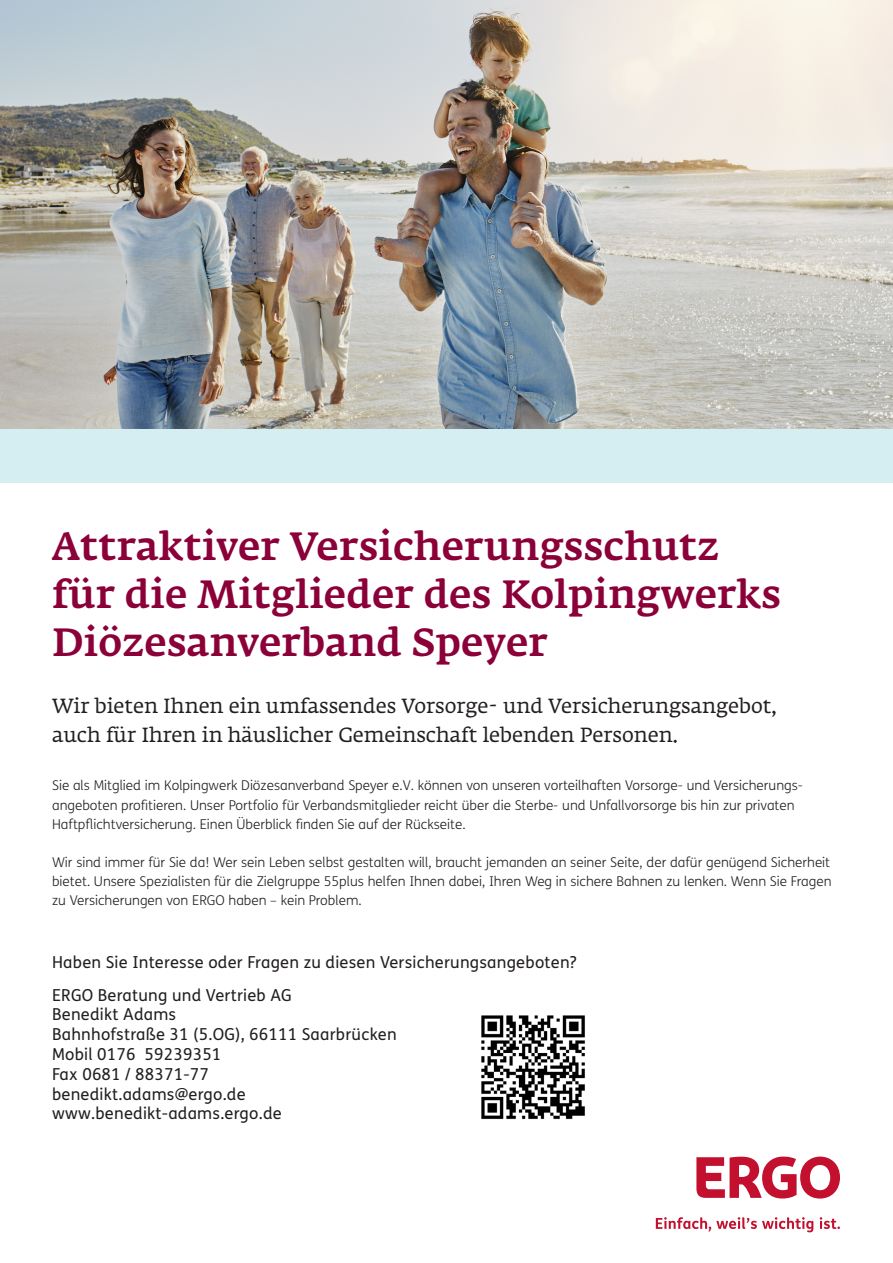
<style>
.page{position:relative;width:893px;height:1263px;background:#fff}
.page>*{position:absolute;margin:0;border:0;box-sizing:border-box;transform-origin:0 0}
.t1{font:500 39px/47.8px "Fedra Serif A Pro";letter-spacing:.01em;color:#8b0039}
.t2{font:20.25px/28.7px "Fedra Serif A Pro";color:#231f20}
.t3{font:16.5px/19.8px "FS Me";letter-spacing:.015em;color:#231f20}
.t4{font:300 13.5px/19.2px "FS Me";color:#231f20}
</style>
<div class="page">
<div style="left:0;top:429px;width:893px;height:53px;background:#d5eef1"></div>
<svg style="left:656px;top:1156px;width:184px;height:76px"></svg>
<img style="left:0;top:0;width:893px;height:428px">
<img style="left:481px;top:1015px;width:104px;height:105px">
<h1 class="t1" style="left:52px;top:523px;width:730px">Attraktiver Versicherungsschutz für die Mitglieder des Kolpingwerks<br>Diözesanverband Speyer</h1>
<h2 class="t2" style="left:52px;top:692px;width:726px">Wir bieten Ihnen ein umfassendes Vorsorge- und Versicherungsangebot, auch für Ihren in häuslicher Gemeinschaft lebenden Personen.</h2>
<p class="t4" style="left:52px;top:776px;width:752px">Sie als Mitglied im Kolpingwerk Diözesanverband Speyer e.V. können von unseren vorteilhaften Vorsorge- und Versicherungs&shy;angeboten profitieren. Unser Portfolio für Verbandsmitglieder reicht über die Sterbe- und Unfallvorsorge bis hin zur privaten<br>Haftpflichtversicherung. Einen Überblick finden Sie auf der Rückseite.</p>
<p class="t4" style="left:52px;top:852px;width:781px;text-align:justify">Wir sind immer für Sie da! Wer sein Leben selbst gestalten will, braucht jemanden an seiner Seite, der dafür genügend Sicherheit bietet. Unsere Spezialisten für die Zielgruppe 55plus helfen Ihnen dabei, Ihren Weg in sichere Bahnen zu lenken. Wenn Sie Fragen zu Versicherungen von ERGO haben – kein Problem.</p>
<p class="t3" style="left:52px;top:945px;width:526px;line-height:32.5px">Haben Sie Interesse oder Fragen zu diesen Versicherungsangeboten?<br>ERGO Beratung und Vertrieb AG</p>
<p class="t3" style="left:52px;top:1004px;width:346px">Benedikt Adams<br>Bahnhofstraße 31 (5.OG), 66111 Saarbrücken<br>Mobil 0176 59239351<br>Fax 0681 / 88371-77 benedikt.adams@ergo.de www.benedikt-adams.ergo.de</p>
</div>
